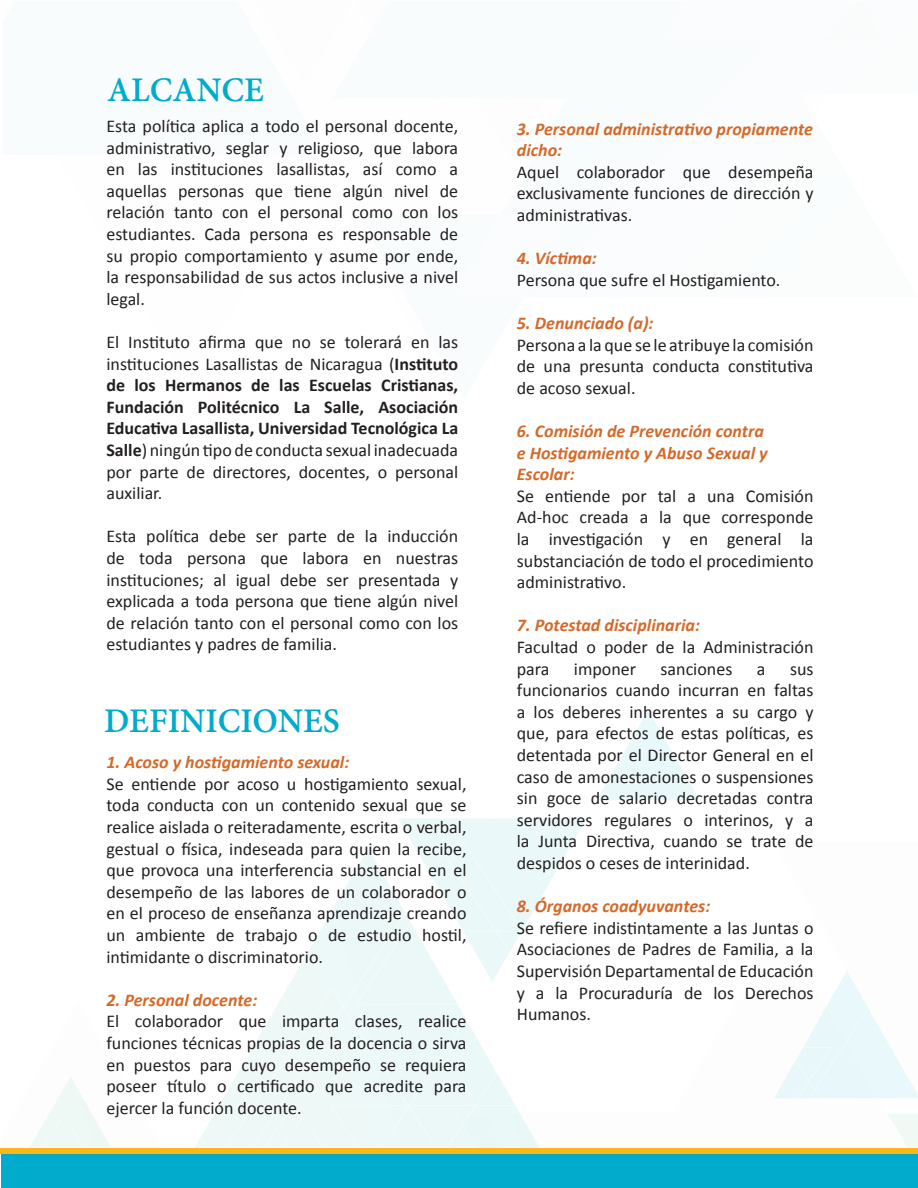
<style>
.page{position:relative;width:918px;height:1188px;background:#fff}
.page>*{position:absolute;margin:0;border:0;box-sizing:border-box;transform-origin:0 0}
.t1{font:700 37.5px "Adobe Devanagari";color:#00abcb}
.t2{font:18px/21.6px "Calibri";color:#231f20;text-align:justify}
.t3{font:italic 700 18px/21.6px "Calibri";color:#d56929}
.s1{font-weight:700}
</style>
<div class="page">
<svg style="left:597px;top:711px;width:103px;height:89px"></svg>
<svg style="left:30px;top:818px;width:888px;height:330px"></svg>
<div style="left:2px;top:1150px;width:916px;height:38px;background:#00abcb"></div>
<div style="left:1px;top:1148px;width:917px;height:6px;background:#fcb615"></div>
<p class="t1" style="left:107px;top:69px;width:158px">ALCANCE</p>
<p class="t2" style="left:106px;top:114px;width:353px">Esta política aplica a todo el personal docente, administrativo, seglar y religioso, que labora en las instituciones lasallistas, así como a aquellas personas que tiene algún nivel de relación tanto con el personal como con los estudiantes. Cada persona es responsable de su propio comportamiento y asume por ende, la responsabilidad de sus actos inclusive a nivel legal.</p>
<p class="t2" style="left:106px;top:330px;width:353px">El Instituto afirma que no se tolerará en las instituciones Lasallistas de Nicaragua (<span class="s1">Instituto de los Hermanos de las Escuelas Cristianas, Fundación Politécnico La Salle, Asociación Educativa Lasallista, Universidad Tecnológica La Salle</span>) ningún tipo de conducta sexual inadecuada por parte de directores, docentes, o personal auxiliar.</p>
<p class="t2" style="left:106px;top:525px;width:353px">Esta política debe ser parte de la inducción de toda persona que labora en nuestras instituciones; al igual debe ser presentada y explicada a toda persona que tiene algún nivel de relación tanto con el personal como con los estudiantes y padres de familia.</p>
<p class="t1" style="left:104px;top:699px;width:237px">DEFINICIONES</p>
<p class="t3" style="left:106px;top:750px;width:244px">1. Acoso y hostigamiento sexual:</p>
<p class="t2" style="left:106px;top:772px;width:362px">Se entiende por acoso u hostigamiento sexual, toda conducta con un contenido sexual que se realice aislada o reiteradamente, escrita o verbal, gestual o física, indeseada para quien la recibe, que provoca una interferencia substancial en el desempeño de las labores de un colaborador o en el proceso de enseñanza aprendizaje creando un ambiente de trabajo o de estudio hostil, intimidante o discriminatorio.</p>
<p class="t3" style="left:106px;top:988px;width:152px">2. Personal docente:</p>
<p class="t2" style="left:106px;top:1010px;width:362px">El colaborador que imparta clases, realice funciones técnicas propias de la docencia o sirva en puestos para cuyo desempeño se requiera poseer título o certificado que acredite para ejercer la función docente.</p>
<p class="t3" style="left:517px;top:117px;width:298px">3. Personal administrativo propiamente dicho:</p>
<p class="t2" style="left:517px;top:160px;width:298px">Aquel colaborador que desempeña exclusivamente funciones de dirección y administrativas.</p>
<p class="t3" style="left:517px;top:247px;width:81px">4. Víctima:</p>
<p class="t2" style="left:517px;top:268px;width:265px">Persona que sufre el Hostigamiento.</p>
<p class="t3" style="left:517px;top:311px;width:138px">5. Denunciado (a):</p>
<p class="t2" style="left:517px;top:333px;width:298px">Persona a la que se le atribuye la comisión de una presunta conducta constitutiva de acoso sexual.</p>
<p class="t3" style="left:517px;top:419px;width:252px">6. Comisión de Prevención contra e Hostigamiento y Abuso Sexual y<br>Escolar:</p>
<p class="t2" style="left:517px;top:484px;width:298px">Se entiende por tal a una Comisión Ad‐hoc creada a la que corresponde la investigación y en general la substanciación de todo el procedimiento administrativo.</p>
<p class="t3" style="left:517px;top:614px;width:185px">7. Potestad disciplinaria:</p>
<p class="t2" style="left:517px;top:635px;width:298px">Facultad o poder de la Administración para</p>
<p class="t2" style="left:574px;top:657px;width:64px">imponer</p>
<p class="t2" style="left:661px;top:657px;width:73px">sanciones</p>
<p class="t2" style="left:757px;top:657px;width:10px">a</p>
<p class="t2" style="left:517px;top:657px;width:298px;text-indent:273px">sus funcionarios cuando incurran en faltas a los deberes inherentes a su cargo y que, para efectos de estas políticas, es detentada por el Director General en el caso de amonestaciones o suspensiones sin goce de salario decretadas contra servidores regulares o interinos, y a la Junta Directiva, cuando se trate de despidos o ceses de interinidad.</p>
<p class="t3" style="left:517px;top:895px;width:195px">8. Órganos coadyuvantes:</p>
<p class="t2" style="left:517px;top:916px;width:298px">Se refiere indistintamente a las Juntas o Asociaciones de Padres de Familia, a la Supervisión Departamental de Educación y a la Procuraduría de los Derechos Humanos.</p>
</div>
